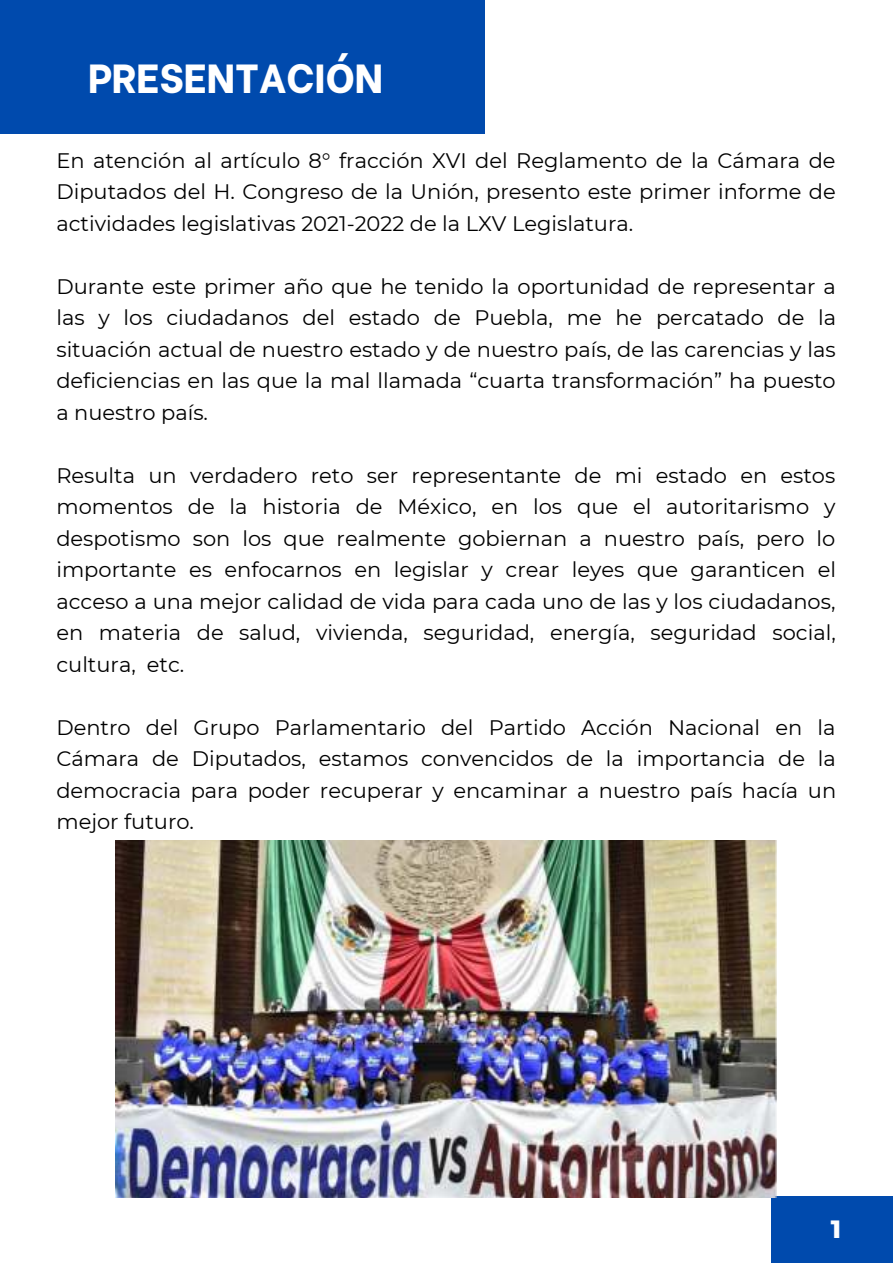
<style>
.page{position:relative;width:893px;height:1264px;background:#fff}
.page>*{position:absolute;margin:0;border:0;box-sizing:border-box;transform-origin:0 0}
.t1{font:800 40.5px "Be Vietnam";color:#fff}
.t2{font:800 25.5px "Montserrat";color:#fefefe}
.t3{font:21px/31.5px "Montserrat";color:#000;text-align:justify}
</style>
<div class="page">
<div style="left:0;top:0;width:484px;height:134px;background:#004aad"></div>
<div style="left:771px;top:1196px;width:121px;height:66px;background:#004aad"></div>
<img style="left:115px;top:840px;width:661px;height:357px">
<h1 class="t1" style="left:88px;top:44px;width:296px">PRESENTACIÓN</h1>
<p class="t3" style="left:56px;top:144px;width:780px">En atención al artículo 8° fracción XVI del Reglamento de la Cámara de Diputados del H. Congreso de la Unión, presento este primer informe de actividades legislativas 2021-2022 de la LXV Legislatura.</p>
<p class="t3" style="left:56px;top:270px;width:781px">Durante este primer año que he tenido la oportunidad de representar a las y los ciudadanos del estado de Puebla, me he percatado de la situación actual de nuestro estado y de nuestro país, de las carencias y las deficiencias en las que la mal llamada “cuarta transformación” ha puesto a nuestro país.</p>
<p class="t3" style="left:56px;top:459px;width:781px">Resulta un verdadero reto ser representante de mi estado en estos momentos de la historia de México, en los que el autoritarismo y despotismo son los que realmente gobiernan a nuestro país, pero lo importante es enfocarnos en legislar y crear leyes que garanticen el acceso a una mejor calidad de vida para cada uno de las y los ciudadanos, en materia de salud, vivienda, seguridad, energía, seguridad social, cultura, etc.</p>
<p class="t3" style="left:56px;top:710px;width:781px">Dentro del Grupo Parlamentario del Partido Acción Nacional en la Cámara de Diputados, estamos convencidos de la importancia de la democracia para poder recuperar y encaminar a nuestro país hacía un mejor futuro.</p>
<p class="t2" style="left:830px;top:1210px;width:12px">1</p>
</div>
